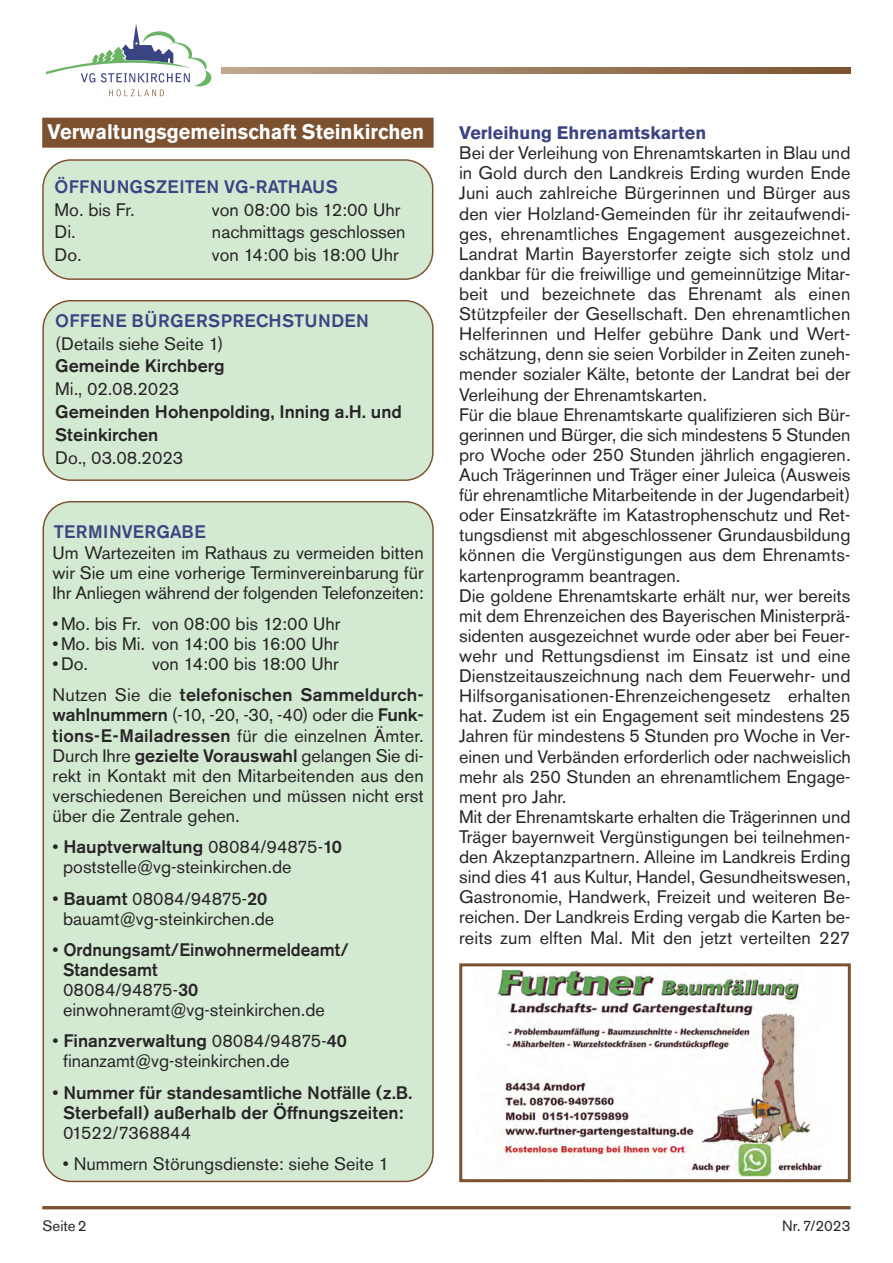
<style>
.page{position:relative;width:893px;height:1263px;background:#fff}
.page>*{position:absolute;margin:0;border:0;box-sizing:border-box;transform-origin:0 0}
.t1{font:700 21px "Akzidenz Grotesk BQ";color:#fff;scale:.95 1}
.t2{font:18px/20.1px "Akzidenz Grotesk BQ";color:#272526}
.t3{font:500 18px/20.1px "Akzidenz Grotesk BQ";color:#272526;text-align:center}
.t4{font:500 18px "Akzidenz Grotesk BQ";letter-spacing:.02em;color:#3b4483}
.t5{font:700 18px "Akzidenz Grotesk BQ";color:#3b4483}
.t6{font:15px "Akzidenz Grotesk BQ";color:#272526}
.s1{font-weight:500}
.s2{font-weight:400}
</style>
<div class="page">
<svg style="left:46px;top:24px;width:165px;height:72px"></svg>
<hr style="left:43px;top:1206px;width:807px;height:3px;background:#7b512f">
<div style="left:42px;top:118px;width:392px;height:30px;background:#7b512f"></div>
<svg style="left:221px;top:67px;width:629px;height:6px;background:#9d7d5f"></svg>
<img style="left:497px;top:968px;width:326px;height:209px">
<div style="left:459px;top:963px;width:392px;height:219px;border:3px solid #7b512f"></div>
<div style="left:42px;top:300px;width:392px;height:181px;background:#d3e9d1"></div>
<div style="left:42px;top:159px;width:391px;height:121px;background:#d3e9d1"></div>
<div style="left:43px;top:501px;width:391px;height:681px;background:#d3e9d1"></div>
<p class="t1" style="left:48px;top:120px;width:398px">Verwaltungsgemeinschaft Steinkirchen</p>
<p class="t5" style="left:459px;top:123px;width:249px">Verleihung Ehrenamtskarten</p>
<p class="t2" style="left:459px;top:143px;width:393px">Bei der Verleihung von Ehrenamtskarten in Blau und in Gold durch den Landkreis Erding wurden Ende Juni auch zahlreiche Bürgerinnen und Bürger aus den vier Holzland-Gemeinden für ihr zeitaufwendi&shy;ges, ehrenamtliches Engagement ausgezeichnet.<br>Landrat Martin Bayerstorfer zeigte sich stolz und dankbar für die freiwillige und gemeinnützige Mitar&shy;beit und bezeichnete das Ehrenamt als einen Stützpfeiler der Gesellschaft. Den ehrenamtlichen Helferinnen und Helfer gebühre Dank und Wert&shy;schätzung, denn sie seien Vorbilder in Zeiten zuneh&shy;mender sozialer Kälte, betonte der Landrat bei der Verleihung der Ehrenamtskarten.<br>Für die blaue Ehrenamtskarte qualifizieren sich Bür&shy;gerinnen und Bürger, die sich mindestens 5 Stunden pro Woche oder 250 Stunden jährlich engagieren.<br>Auch Trägerinnen und Träger einer Juleica (Ausweis für ehrenamtliche Mitarbeitende in der Jugendarbeit) oder Einsatzkräfte im Katastrophenschutz und Ret&shy;tungsdienst mit abgeschlossener Grundausbildung können die Vergünstigungen aus dem Ehrenamts&shy;kartenprogramm beantragen.<br>Die goldene Ehrenamtskarte erhält nur, wer bereits mit dem Ehrenzeichen des Bayerischen Ministerprä&shy;sidenten ausgezeichnet wurde oder aber bei Feuer&shy;wehr und Rettungsdienst im Einsatz ist und eine Dienstzeitauszeichnung nach dem Feuerwehr- und Hilfsorganisationen-Ehrenzeichengesetz erhalten hat. Zudem ist ein Engagement seit mindestens 25<br>Jahren für mindestens 5 Stunden pro Woche in Ver&shy;einen und Verbänden erforderlich oder nachweislich mehr als 250 Stunden an ehrenamtlichem Engage&shy;ment pro Jahr.<br>Mit der Ehrenamtskarte erhalten die Trägerinnen und Träger bayernweit Vergünstigungen bei teilnehmen&shy;den Akzeptanzpartnern. Alleine im Landkreis Erding sind dies 41 aus Kultur, Handel, Gesundheitswesen, Gastronomie, Handwerk, Freizeit und weiteren Be&shy;reichen. Der Landkreis Erding vergab die Karten be&shy;reits zum elften Mal. Mit den jetzt verteilten 227</p>
<p class="t4" style="left:55px;top:177px;width:285px">ÖFFNUNGSZEITEN VG-RATHAUS</p>
<p class="t2" style="left:55px;top:200px;width:81px">Mo. bis Fr.</p>
<p class="t2" style="left:212px;top:200px;width:190px">von 08:00 bis 12:00 Uhr</p>
<p class="t2" style="left:55px;top:222px;width:22px">Di.</p>
<p class="t2" style="left:212px;top:222px;width:195px">nachmittags geschlossen</p>
<p class="t2" style="left:55px;top:245px;width:28px">Do.</p>
<p class="t2" style="left:212px;top:245px;width:188px">von 14:00 bis 18:00 Uhr</p>
<p class="t4" style="left:55px;top:311px;width:315px">OFFENE BÜRGERSPRECHSTUNDEN</p>
<p class="t2" style="left:55px;top:334px;width:170px">(Details siehe Seite 1)</p>
<p class="t3" style="left:55px;top:356px;width:171px">Gemeinde Kirchberg</p>
<p class="t2" style="left:55px;top:379px;width:126px">Mi., 02.08.2023</p>
<p class="t3" style="left:55px;top:400px;width:348px;line-height:22.8px;text-align:left">Gemeinden Hohenpolding, Inning a.H. und<br>Steinkirchen</p>
<p class="t2" style="left:55px;top:448px;width:130px">Do., 03.08.2023</p>
<p class="t4" style="left:54px;top:522px;width:153px">TERMINVERGABE</p>
<p class="t2" style="left:53px;top:542px;width:373px;text-align:justify">Um Wartezeiten im Rathaus zu vermeiden bitten wir Sie um eine vorherige Terminvereinbarung für Ihr Anliegen während der folgenden Telefonzeiten:</p>
<p class="t2" style="left:53px;top:614px;width:289px">• Mo. bis Fr. von 08:00 bis 12:00 Uhr</p>
<p class="t2" style="left:53px;top:634px;width:288px">• Mo. bis Mi. von 14:00 bis 16:00 Uhr</p>
<p class="t2" style="left:53px;top:654px;width:37px">• Do.</p>
<p class="t2" style="left:53px;top:649px;width:373px;line-height:31.2px;text-indent:99px">von 14:00 bis 18:00 Uhr<br>Nutzen Sie die <span class="s1">telefonischen Sammeldurch-</span></p>
<p class="t2" style="left:53px;top:705px;width:373px;text-align:justify"><span class="s1">wahlnummern</span> (-10, -20, -30, -40) oder die <span class="s1">Funk&shy;tions-E-Mailadressen</span> für die einzelnen Ämter.<br>Durch Ihre <span class="s1">gezielte Vorauswahl</span> gelangen Sie di&shy;rekt in Kontakt mit den Mitarbeitenden aus den verschiedenen Bereichen und müssen nicht erst über die Zentrale gehen.</p>
<p class="t2" style="left:63px;top:837px;width:280px;text-indent:-11px">• <span class="s1">Hauptverwaltung</span> 08084/94875-<span class="s1">10 </span>poststelle@vg-steinkirchen.de</p>
<p class="t2" style="left:53px;top:888px;width:223px;text-align:center">• <span class="s1">Bauamt</span> 08084/94875-<span class="s1">20 </span>bauamt@vg-steinkirchen.de</p>
<p class="t2" style="left:63px;top:940px;width:287px;text-indent:-11px">• <span class="s1">Ordnungsamt/Einwohnermeldeamt/<br>Standesamt<br></span>08084/94875-<span class="s1">30 </span>einwohneramt@vg-steinkirchen.de</p>
<p class="t2" style="left:63px;top:1031px;width:285px;text-indent:-11px">• <span class="s1">Finanzverwaltung</span> 08084/94875-<span class="s1">40 </span>finanzamt@vg-steinkirchen.de</p>
<p class="t3" style="left:53px;top:1082px;width:361px"><span class="s2">•</span> Nummer für standesamtliche Notfälle (z.B.<br>Sterbefall) außerhalb der Öffnungszeiten:</p>
<p class="t2" style="left:63px;top:1123px;width:130px">01522/7368844</p>
<p class="t2" style="left:63px;top:1154px;width:328px">• Nummern Störungsdienste: siehe Seite 1</p>
<p class="t6" style="left:43px;top:1217px;width:46px">Seite 2</p>
<p class="t6" style="left:782px;top:1217px;width:70px">Nr. 7/2023</p>
</div>
